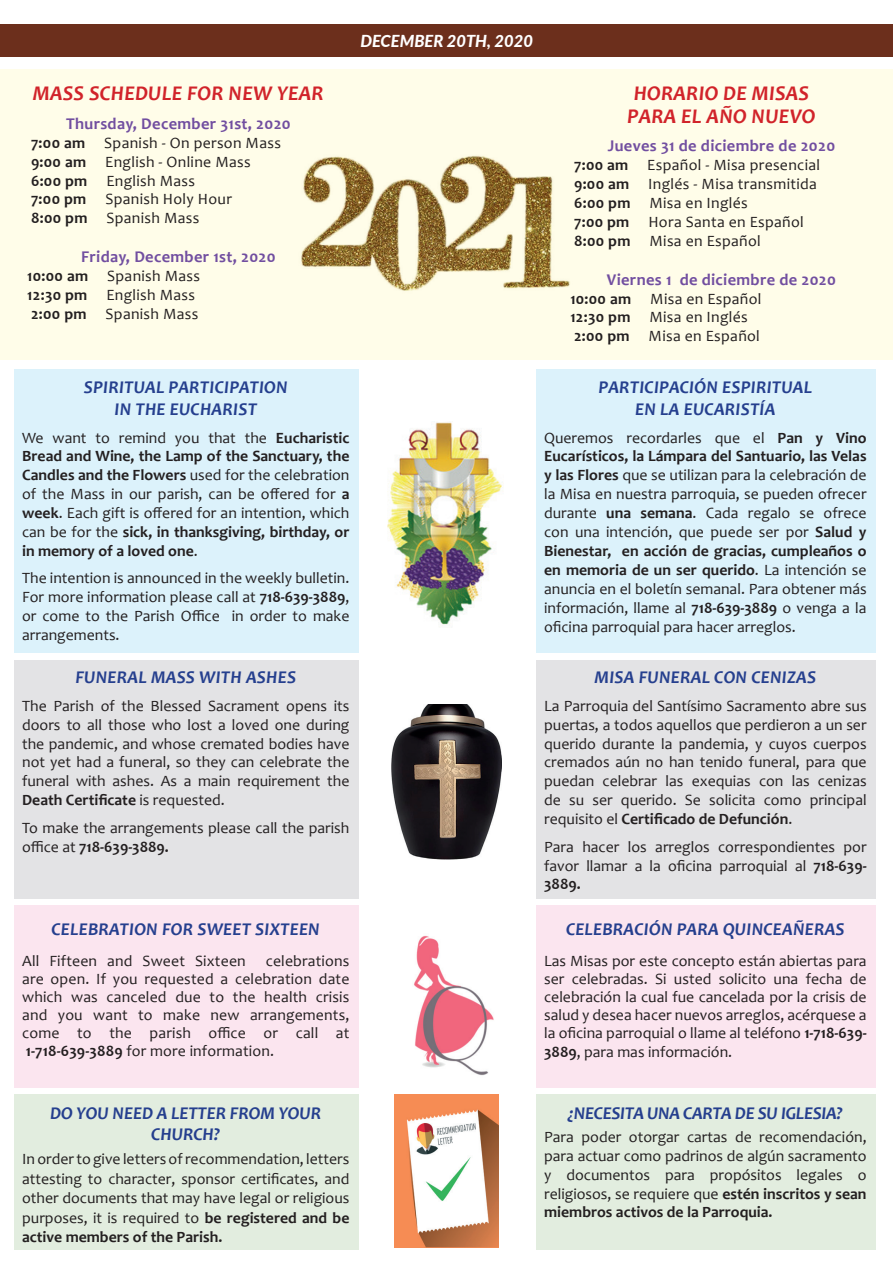
<style>
.page{position:relative;width:893px;height:1263px;background:#fff}
.page>*{position:absolute;margin:0;border:0;box-sizing:border-box;transform-origin:0 0}
.t1{font:italic 700 21px/22.5px "Candara";letter-spacing:.01em;color:#d1232a;text-align:center}
.t2{font:italic 700 18px/21.6px "Candara";letter-spacing:.01em;color:#253f8e;text-align:center}
.t3{font:italic 700 18px "Candara";letter-spacing:-.02em;color:#253f8e}
.t4{font:700 16.5px "Candara";letter-spacing:.02em;color:#714ea0}
.t5{font:italic 800 16.5px "Lato";color:#fff}
.t6{font:15.75px/18.9px "Candara";color:#231f20;text-align:justify}
.t7{font:15.75px/18.9px "Candara";letter-spacing:.02em;color:#231f20}
.s1{font-weight:700}
</style>
<div class="page">
<div style="left:14px;top:1094px;width:345px;height:156px;background:#e2eddf"></div>
<div style="left:14px;top:905px;width:345px;height:182px;background:#fbdfeb"></div>
<div style="left:536px;top:1094px;width:339px;height:156px;background:#e2eddf"></div>
<div style="left:536px;top:905px;width:339px;height:182px;background:#fbdfeb"></div>
<img style="left:414px;top:935px;width:80px;height:141px">
<img style="left:394px;top:1095px;width:105px;height:153px">
<div style="left:14px;top:661px;width:345px;height:238px;background:#e3e3e5"></div>
<div style="left:14px;top:369px;width:345px;height:284px;background:#dcf2fb"></div>
<div style="left:536px;top:661px;width:339px;height:238px;background:#e3e3e5"></div>
<div style="left:536px;top:369px;width:339px;height:284px;background:#dcf2fb"></div>
<img style="left:392px;top:704px;width:109px;height:156px">
<div style="left:0;top:24px;width:893px;height:33px;background:#6c2f1c"></div>
<div style="left:0;top:69px;width:893px;height:291px;background:#fffde9"></div>
<img style="left:301px;top:156px;width:269px;height:135px">
<img style="left:387px;top:422px;width:116px;height:203px">
<p class="t5" style="left:360px;top:28px;width:174px">DECEMBER 20TH, 2020</p>
<h1 class="t1" style="left:33px;top:82px;width:292px">MASS SCHEDULE FOR NEW YEAR</h1>
<p class="t4" style="left:66px;top:113px;width:226px">Thursday, December 31st, 2020</p>
<p class="t7" style="left:31px;top:133px;width:251px"><span class="s1">7:00 am</span> Spanish - On person Mass<br><span class="s1">9:00 am</span> English - Online Mass<br><span class="s1">6:00 pm</span> English Mass<br><span class="s1">7:00 pm</span> Spanish Holy Hour<br><span class="s1">8:00 pm</span> Spanish Mass</p>
<p class="t4" style="left:81px;top:246px;width:196px">Friday, December 1st, 2020</p>
<p class="t7" style="left:27px;top:266px;width:174px"><span class="s1">10:00 am</span> Spanish Mass<br><span class="s1">12:30 pm</span> English Mass<br><span class="s1">2:00 pm</span> Spanish Mass</p>
<p class="t2" style="left:84px;top:377px;width:206px">SPIRITUAL PARTICIPATION<br>IN THE EUCHARIST</p>
<p class="t6" style="left:22px;top:428px;width:329px">We want to remind you that the <span class="s1">Eucharistic Bread and Wine, the Lamp of the Sanctuary, the Candles and the Flowers</span> used for the celebration of the Mass in our parish, can be offered for <span class="s1">a week</span>. Each gift is offered for an intention, which can be for the <span class="s1">sick, in thanksgiving, birthday, or in memory of a loved one</span>.</p>
<p class="t6" style="left:22px;top:569px;width:329px">The intention is announced in the weekly bulletin.<br>For more information please call at <span class="s1">718-639-3889</span>, or come to the Parish Office in order to make arrangements.</p>
<p class="t2" style="left:75px;top:666px;width:222px">FUNERAL MASS WITH ASHES</p>
<p class="t6" style="left:22px;top:696px;width:329px">The Parish of the Blessed Sacrament opens its doors to all those who lost a loved one during the pandemic, and whose cremated bodies have not yet had a funeral, so they can celebrate the funeral with ashes. As a main requirement the <span class="s1">Death Certificate</span> is requested.</p>
<p class="t6" style="left:22px;top:818px;width:329px">To make the arrangements please call the parish office at <span class="s1">718-639-3889.</span></p>
<p class="t2" style="left:52px;top:918px;width:270px">CELEBRATION FOR SWEET SIXTEEN</p>
<p class="t6" style="left:22px;top:951px;width:225px">All Fifteen and Sweet Sixteen</p>
<p class="t6" style="left:22px;top:951px;width:329px;line-height:18px;text-indent:244px">celebrations are open. If you requested a celebration date which was canceled due to the health crisis and you want to make new arrangements, come to the parish office or call at <span class="s1">1-718-639-3889</span> for more information.</p>
<h1 class="t1" style="left:627px;top:82px;width:190px">HORARIO DE MISAS<br>PARA EL AÑO NUEVO</h1>
<p class="t4" style="left:608px;top:136px;width:229px">Jueves 31 de diciembre de 2020</p>
<p class="t7" style="left:574px;top:156px;width:247px"><span class="s1">7:00 am</span> Español - Misa presencial<br><span class="s1">9:00 am</span> Inglés - Misa transmitida<br><span class="s1">6:00 pm</span> Misa en Inglés<br><span class="s1">7:00 pm</span> Hora Santa en Español<br><span class="s1">8:00 pm</span> Misa en Español</p>
<p class="t4" style="left:607px;top:269px;width:230px">Viernes 1 de diciembre de 2020</p>
<p class="t7" style="left:570px;top:289px;width:193px"><span class="s1">10:00 am</span> Misa en Español<br><span class="s1">12:30 pm</span> Misa en Inglés<br><span class="s1">2:00 pm</span> Misa en Español</p>
<p class="t2" style="left:599px;top:377px;width:215px">PARTICIPACIÓN ESPIRITUAL<br>EN LA EUCARISTÍA</p>
<p class="t6" style="left:544px;top:428px;width:324px">Queremos recordarles que el <span class="s1">Pan y Vino Eucarísticos, la Lámpara del Santuario, las Velas y las Flores</span> que se utilizan para la celebración de la Misa en nuestra parroquia, se pueden ofrecer durante <span class="s1">una semana</span>. Cada regalo se ofrece con una intención, que puede ser por <span class="s1">Salud y Bienestar, en acción de gracias, cumpleaños o en memoria de un ser querido</span>. La intención se anuncia en el boletín semanal. Para obtener más información, llame al <span class="s1">718-639-3889</span> o venga a la oficina parroquial para hacer arreglos.</p>
<p class="t2" style="left:595px;top:666px;width:223px">MISA FUNERAL CON CENIZAS</p>
<p class="t6" style="left:544px;top:696px;width:324px">La Parroquia del Santísimo Sacramento abre sus puertas, a todos aquellos que perdieron a un ser querido durante la pandemia, y cuyos cuerpos cremados aún no han tenido funeral, para que puedan celebrar las exequias con las cenizas de su ser querido. Se solicita como principal requisito el <span class="s1">Certificado de Defunción</span>.</p>
<p class="t6" style="left:544px;top:837px;width:324px">Para hacer los arreglos correspondientes por favor llamar a la oficina parroquial al <span class="s1">718-639- 3889.</span></p>
<p class="t2" style="left:566px;top:918px;width:280px">CELEBRACIÓN PARA QUINCEAÑERAS</p>
<p class="t6" style="left:544px;top:951px;width:324px;line-height:18.1px">Las Misas por este concepto están abiertas para ser celebradas. Si usted solicito una fecha de celebración la cual fue cancelada por la crisis de salud y desea hacer nuevos arreglos, acérquese a la oficina parroquial o llame al teléfono <span class="s1">1-718-639- 3889</span>, para mas información.</p>
<p class="t2" style="left:50px;top:1102px;width:273px">DO YOU NEED A LETTER FROM YOUR<br>CHURCH?</p>
<p class="t6" style="left:22px;top:1149px;width:329px;line-height:19.5px">In order to give letters of recommendation, letters attesting to character, sponsor certificates, and other documents that may have legal or religious purposes, it is required to <span class="s1">be registered and be active members of the Parish.</span></p>
<p class="t3" style="left:568px;top:1101px;width:276px">¿NECESITA UNA CARTA DE SU IGLESIA?</p>
<p class="t6" style="left:544px;top:1127px;width:324px">Para poder otorgar cartas de recomendación, para actuar como padrinos de algún sacramento y documentos para propósitos legales o religiosos, se requiere que <span class="s1">estén inscritos y sean miembros activos de la Parroquia.</span></p>
</div>
